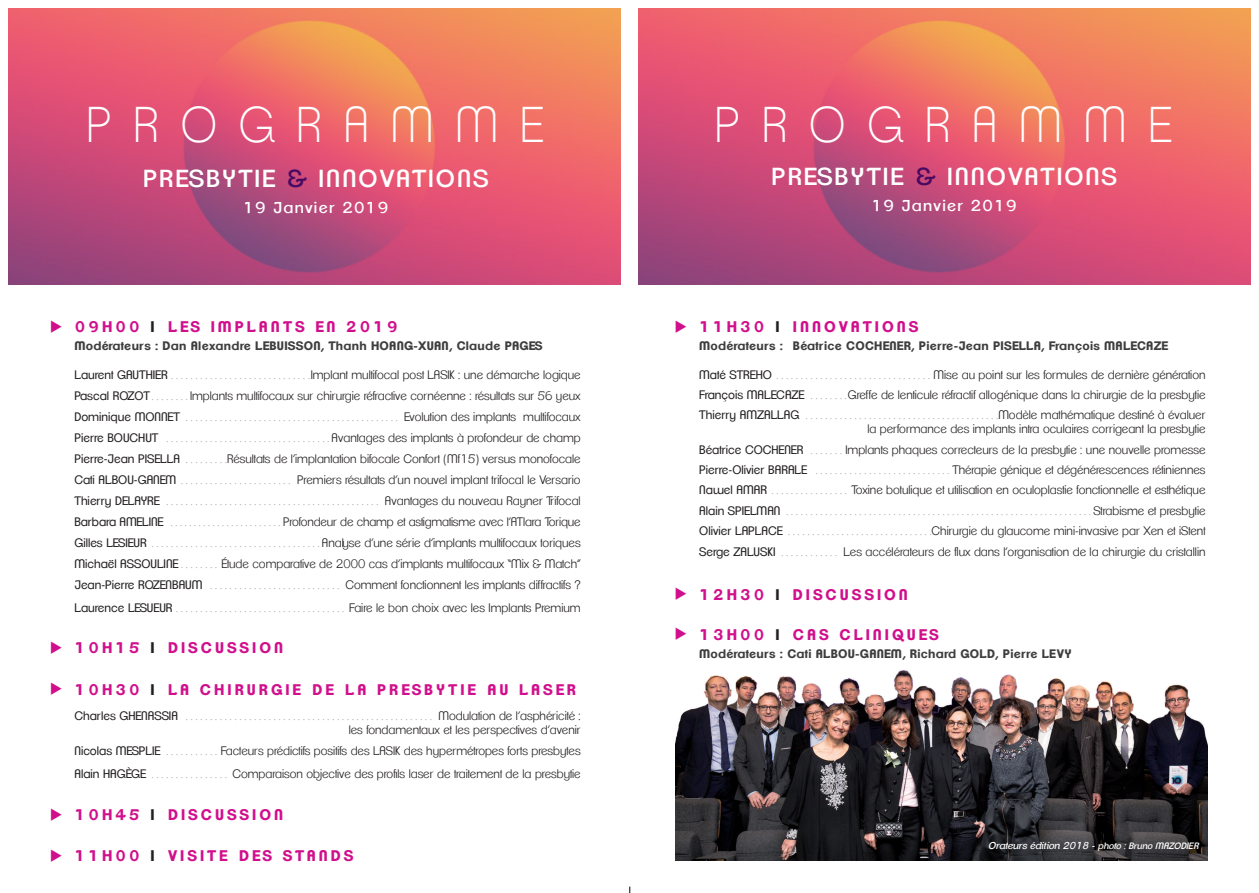
<style>
.page{position:relative;width:1259px;height:893px;background:#fff}
.page>*{position:absolute;margin:0;border:0;box-sizing:border-box;transform-origin:0 0}
.t1{font:200 48.9px "Clemente P Dac";letter-spacing:.45em;color:#fff}
.t2{font:24px "Clemente P Dai";letter-spacing:.08em;color:#fff;scale:1.04 1}
.t3{font:15.45px "Clemente P Dai";letter-spacing:.08em;color:#fff;scale:1.04 1}
.t4{font:700 15px "Clemente P Dam";letter-spacing:.2em;color:#d10f8c}
.t5{font:300 12px "Clemente P Dae";color:#231f20}
.t6{font:700 12px "Clemente P Dam";letter-spacing:.02em;color:#3e3e3f}
.t7{font:300 10.5px "Clemente P Dae";color:#939598}
.t8{font:italic 9.75px "Clemente P Daj";color:#fff}
.s1{color:#490a62}
.s2{color:#231f20}
.s3{font-family:"Clemente P Dag";font-weight:400}
.s4{font-size:10.5px;color:#939598}
.s5{font-family:"Clemente P Dag";font-weight:400;font-size:12px;color:#231f20}
.s6{font-size:12px;color:#231f20}
.s7{font-size:9px}
</style>
<div class="page">
<img style="left:9px;top:9px;width:612px;height:276px">
<img style="left:638px;top:9px;width:612px;height:276px">
<img style="left:676px;top:670px;width:531px;height:190px">
<p class="t1" style="left:86px;top:97px;width:460px">PROGRAMME</p>
<p class="t1" style="left:715px;top:97px;width:460px">PROGRAMME</p>
<p class="t2" style="left:143px;top:164px;width:334px">PRESBYTIE <span class="s1">&amp;</span> INNOVATIONS</p>
<p class="t3" style="left:243px;top:198px;width:141px">19 Janvier 2019</p>
<p class="t2" style="left:771px;top:162px;width:334px">PRESBYTIE <span class="s1">&amp;</span> INNOVATIONS</p>
<p class="t3" style="left:871px;top:196px;width:141px">19 Janvier 2019</p>
<p class="t4" style="left:75px;top:317px;width:324px">09H00 <span class="s2">I</span> LES IMPLANTS EN 2019</p>
<p class="t6" style="left:74px;top:338px;width:470px">Modérateurs : Dan Alexandre LEBUISSON, Thanh HOANG-XUAN, Claude PAGES</p>
<p class="t5" style="left:74px;top:368px;width:508px"><span class="s3">Laurent GAUTHIER</span> <span class="s4">. . . . . . . . . . . . . . . . . . . . . . . . . . . .</span> Implant multifocal post LASIK : une démarche logique</p>
<p class="t5" style="left:74px;top:389px;width:508px"><span class="s3">Pascal ROZOT</span> <span class="s4">. . . . . . .</span> Implants multifocaux sur chirurgie réfractive cornéenne : résultats sur 56 yeux</p>
<p class="t7" style="left:74px;top:412px;width:508px"><span class="s5">Dominique MONNET</span> . . . . . . . . . . . . . . . . . . . . . . . . . . . . . . . . . . . . . . . . . . . . <span class="s6">Evolution des implants multifocaux</span></p>
<p class="t5" style="left:74px;top:431px;width:508px"><span class="s3">Pierre BOUCHUT</span> <span class="s4">. . . . . . . . . . . . . . . . . . . . . . . . . . . . . . . . .</span> Avantages des implants à profondeur de champ</p>
<p class="t5" style="left:74px;top:452px;width:508px"><span class="s3">Pierre-Jean PISELLA</span> <span class="s4">. . . . . . . .</span> Résultats de l’implantation bifocale Confort ( Mf 15 ) versus monofocale</p>
<p class="t5" style="left:74px;top:473px;width:508px"><span class="s3">Cati ALBOU-GANEM</span> <span class="s4">. . . . . . . . . . . . . . . . . . . . . . .</span> Premiers résultats d’un nouvel implant trifocal le Versario</p>
<p class="t7" style="left:74px;top:495px;width:508px"><span class="s5">Thierry DELAYRE</span> . . . . . . . . . . . . . . . . . . . . . . . . . . . . . . . . . . . . . . . . . . . . <span class="s6">Avantages du nouveau Rayner Trifocal</span></p>
<p class="t5" style="left:74px;top:515px;width:508px"><span class="s3">Barbara AMELINE</span> <span class="s4">. . . . . . . . . . . . . . . . . . . . . . . .</span> Profondeur de champ et astigmatisme avec l’ATlara Torique</p>
<p class="t5" style="left:74px;top:536px;width:508px"><span class="s3">Gilles LESIEUR</span> <span class="s4">. . . . . . . . . . . . . . . . . . . . . . . . . . . . . . . . . .</span> Analyse d’une série d’implants multifocaux toriques</p>
<p class="t5" style="left:74px;top:557px;width:508px"><span class="s3">Michaël ASSOULINE</span> <span class="s4">. . . . . . .</span> Étude comparative de 2000 cas d’implants multifocaux “Mix &amp; Match”</p>
<p class="t5" style="left:74px;top:578px;width:508px"><span class="s3">Jean-Pierre ROZENBAUM</span> <span class="s4">. . . . . . . . . . . . . . . . . . . . . . . . . . .</span> Comment fonctionnent les implants diffractifs ?</p>
<p class="t5" style="left:74px;top:601px;width:508px"><span class="s3">Laurence LESUEUR</span> <span class="s4">. . . . . . . . . . . . . . . . . . . . . . . . . . . . . . . . . .</span> Faire le bon choix avec les Implants Premium</p>
<p class="t4" style="left:75px;top:639px;width:210px">10H15 <span class="s2">I</span> DISCUSSION</p>
<p class="t4" style="left:75px;top:680px;width:503px">10H30 <span class="s2">I</span> LA CHIRURGIE DE LA PRESBYTIE AU LASER</p>
<p class="t7" style="left:74px;top:710px;width:508px"><span class="s5">Charles GHENASSIA</span> . . . . . . . . . . . . . . . . . . . . . . . . . . . . . . . . . . . . . . . . . . . . . . . . . . . <span class="s6">Modulation de l’asphéricité :</span></p>
<p class="t5" style="left:349px;top:723px;width:233px">les fondamentaux et les perspectives d’avenir</p>
<p class="t5" style="left:74px;top:744px;width:508px"><span class="s3">Nicolas MESPLIE</span> <span class="s4">. . . . . . . . . .</span> Facteurs prédictifs positifs des LASIK des hypermétropes forts presbytes</p>
<p class="t5" style="left:74px;top:767px;width:508px"><span class="s3">Alain HAGÈGE</span> <span class="s4">. . . . . . . . . . . . . . .</span> Comparaison objective des profils laser de traitement de la presbytie</p>
<p class="t4" style="left:75px;top:806px;width:210px">10H45 <span class="s2">I</span> DISCUSSION</p>
<p class="t4" style="left:75px;top:847px;width:280px">11H00 <span class="s2">I</span> VISITE DES STANDS</p>
<p class="t4" style="left:699px;top:317px;width:220px">11H30 <span class="s2">I</span> INNOVATIONS</p>
<p class="t6" style="left:699px;top:338px;width:471px">Modérateurs : Béatrice COCHENER, Pierre-Jean PISELLA, François MALECAZE</p>
<p class="t5" style="left:699px;top:368px;width:508px"><span class="s3">Maté STREHO</span> <span class="s4">. . . . . . . . . . . . . . . . . . . . . . . . . . . . . . . .</span> Mise au point sur les formules de dernière génération</p>
<p class="t5" style="left:699px;top:388px;width:508px"><span class="s3">François MALECAZE</span> <span class="s4">. . . . . . .</span> Greffe de lenticule réfractif allogénique dans la chirurgie de la presbytie</p>
<p class="t7" style="left:699px;top:410px;width:508px"><span class="s5">Thierry AMZALLAG</span> . . . . . . . . . . . . . . . . . . . . . . . . . . . . . . . . . . . . . . . .<span class="s6">Modèle mathématique destiné à évaluer</span></p>
<p class="t5" style="left:867px;top:422px;width:339px">la performance des implants intra oculaires corrigeant la presbytie</p>
<p class="t5" style="left:699px;top:442px;width:508px"><span class="s3">Béatrice COCHENER</span> <span class="s4">. . . . . . .</span> Implants phaques correcteurs de la presbytie : une nouvelle promesse</p>
<p class="t5" style="left:699px;top:463px;width:508px"><span class="s3">Pierre-Olivier BARALE</span> <span class="s4">. . . . . . . . . . . . . . . . . . . . . . . . . . . .</span> Thérapie génique et dégénérescences rétiniennes</p>
<p class="t5" style="left:699px;top:483px;width:508px"><span class="s3">Nawel AMAR</span> <span class="s4">. . . . . . . . . . . . . . .</span> Toxine botulique et utilisation en oculoplastie fonctionnelle et esthétique</p>
<p class="t7" style="left:699px;top:505px;width:508px"><span class="s5">Alain SPIELMAN</span> . . . . . . . . . . . . . . . . . . . . . . . . . . . . . . . . . . . . . . . . . . . . . . . . . . . . . . . . . . . . . . <span class="s6">Strabisme et presbytie</span></p>
<p class="t5" style="left:699px;top:524px;width:507px"><span class="s3">Olivier LAPLACE</span> <span class="s4">. . . . . . . . . . . . . . . . . . . . . . . . . . . . .</span> Chirurgie du glaucome mini-invasive par Xen et iStent</p>
<p class="t5" style="left:699px;top:544px;width:508px"><span class="s3">Serge ZALUSKI</span> <span class="s4">. . . . . . . . . . . .</span> Les accélérateurs de flux dans l’organisation de la chirurgie du cristallin</p>
<p class="t4" style="left:699px;top:585px;width:210px">12H30 <span class="s2">I</span> DISCUSSION</p>
<p class="t4" style="left:699px;top:625px;width:241px">13H00 <span class="s2">I</span> CAS CLINIQUES</p>
<p class="t6" style="left:699px;top:646px;width:374px">Modérateurs : Cati ALBOU-GANEM, Richard GOLD, Pierre LEVY</p>
<p class="t8" style="left:989px;top:839px;width:212px">Orateurs édition 2018 - <span class="s7">photo : Bruno MAZODIER</span></p>
</div>
